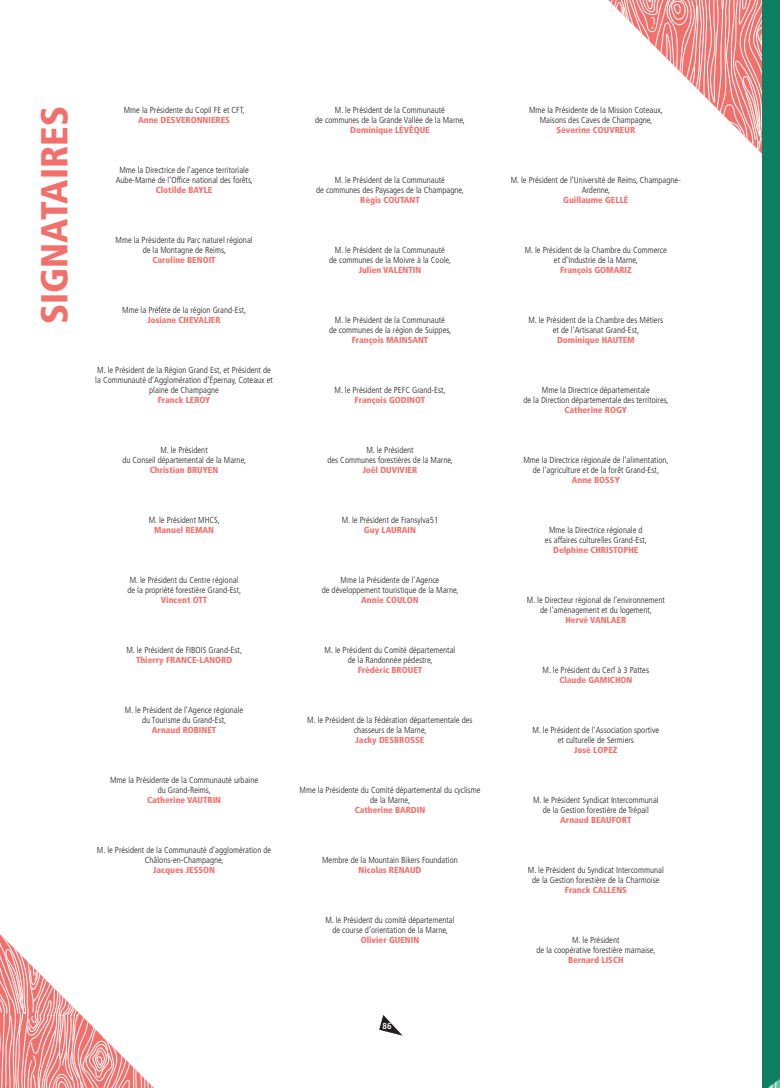
<style>
.page{position:relative;width:780px;height:1088px;background:#fff}
.page>*{position:absolute;margin:0;border:0;box-sizing:border-box;transform-origin:0 0}
.t1{font:900 condensed 37.5px "Frutiger LT Std";color:#f2706c}
.t2{font:300 condensed 8.75px/10px "Frutiger LT Std";color:#231f20;text-align:center}
.t3{font:900 condensed 8.75px "Frutiger LT Std";color:#f2706c}
.t4{font:700 condensed 8.75px "Frutiger LT Std";color:#fff}
</style>
<div class="page">
<svg style="left:0;top:934px;width:154px;height:154px"></svg>
<svg style="left:608px;top:0;width:154px;height:154px"></svg>
<div style="left:762px;top:0;width:18px;height:1088px;background:#0e7f62"></div>
<svg style="left:768px;top:1079px;width:12px;height:9px"></svg>
<svg style="left:379px;top:1015px;width:23px;height:20px"></svg>
<h1 class="t1" style="left:32px;top:324px;width:219px;rotate:-90deg">SIGNATAIRES</h1>
<p class="t2" style="left:124px;top:105px;width:122px">Mme la Présidente du Copil FE et CFT,</p>
<p class="t3" style="left:138px;top:115px;width:93px">Anne DESVERONNIERES</p>
<p class="t2" style="left:116px;top:165px;width:139px">Mme la Directrice de l’agence territoriale<br>Aube-Marne de l’Office national des forêts,</p>
<p class="t3" style="left:156px;top:185px;width:58px">Clotilde BAYLE</p>
<p class="t2" style="left:115px;top:235px;width:139px">Mme la Présidente du Parc naturel régional de la Montagne de Reims,</p>
<p class="t3" style="left:152px;top:255px;width:65px">Caroline BENOIT</p>
<p class="t2" style="left:122px;top:305px;width:125px">Mme la Préfète de la région Grand-Est,</p>
<p class="t3" style="left:147px;top:315px;width:75px">Josiane CHEVALIER</p>
<p class="t2" style="left:95px;top:365px;width:179px">M. le Président de la Région Grand Est, et Président de la Communauté d’Agglomération d’Épernay, Coteaux et plaine de Champagne</p>
<p class="t3" style="left:158px;top:395px;width:54px">Franck LEROY</p>
<p class="t2" style="left:122px;top:445px;width:125px">M. le Président<br>du Conseil départemental de la Marne,</p>
<p class="t3" style="left:150px;top:465px;width:70px">Christian BRUYEN</p>
<p class="t2" style="left:149px;top:515px;width:72px">M. le Président MHCS,</p>
<p class="t3" style="left:154px;top:525px;width:61px">Manuel REMAN</p>
<p class="t2" style="left:127px;top:575px;width:115px;text-align:left">M. le Président du Centre régional de la propriété forestière Grand-Est,</p>
<p class="t3" style="left:161px;top:595px;width:48px">Vincent OTT</p>
<p class="t2" style="left:126px;top:645px;width:117px">M. le Président de FIBOIS Grand-Est,</p>
<p class="t3" style="left:136px;top:655px;width:98px">Thierry FRANCE-LANORD</p>
<p class="t2" style="left:125px;top:705px;width:120px">M. le Président de l’Agence régionale du Tourisme du Grand-Est,</p>
<p class="t3" style="left:152px;top:725px;width:66px">Arnaud ROBINET</p>
<p class="t2" style="left:110px;top:775px;width:149px">Mme la Présidente de la Communauté urbaine du Grand-Reims,</p>
<p class="t3" style="left:147px;top:795px;width:75px">Catherine VAUTRIN</p>
<p class="t2" style="left:97px;top:845px;width:176px">M. le Président de la Communauté d’agglomération de<br>Châlons-en-Champagne,</p>
<p class="t3" style="left:153px;top:865px;width:63px">Jacques JESSON</p>
<p class="t2" style="left:315px;top:105px;width:151px">M. le Président de la Communauté<br>de communes de la Grande Vallée de la Marne,</p>
<p class="t3" style="left:350px;top:125px;width:81px">Dominique LÉVÊQUE</p>
<p class="t2" style="left:316px;top:175px;width:149px">M. le Président de la Communauté<br>de communes des Paysages de la Champagne,</p>
<p class="t3" style="left:360px;top:195px;width:61px">Régis COUTANT</p>
<p class="t2" style="left:329px;top:245px;width:123px">M. le Président de la Communauté<br>de communes de la Moivre à la Coole,</p>
<p class="t3" style="left:359px;top:265px;width:64px">Julien VALENTIN</p>
<p class="t2" style="left:329px;top:315px;width:124px">M. le Président de la Communauté<br>de communes de la région de Suippes,</p>
<p class="t3" style="left:352px;top:335px;width:78px">François MAINSANT</p>
<p class="t2" style="left:334px;top:385px;width:113px">M. le Président de PEFC Grand-Est,</p>
<p class="t3" style="left:354px;top:395px;width:72px">François GODINOT</p>
<p class="t2" style="left:327px;top:445px;width:127px">M. le Président<br>des Communes forestières de la Marne,</p>
<p class="t3" style="left:362px;top:465px;width:56px">Joël DUVIVIER</p>
<p class="t2" style="left:342px;top:515px;width:98px">M. le Président de Fransylva51</p>
<p class="t3" style="left:364px;top:525px;width:54px">Guy LAURAIN</p>
<p class="t2" style="left:322px;top:575px;width:138px">Mme la Présidente de l’Agence<br>de développement touristique de la Marne,</p>
<p class="t3" style="left:361px;top:595px;width:59px">Annie COULON</p>
<p class="t2" style="left:324px;top:645px;width:132px">M. le Président du Comité départemental de la Randonnée pédestre,</p>
<p class="t3" style="left:358px;top:665px;width:66px">Frédéric BROUET</p>
<p class="t2" style="left:307px;top:715px;width:167px">M. le Président de la Fédération départementale des chasseurs de la Marne,</p>
<p class="t3" style="left:355px;top:735px;width:70px">Jacky DESBROSSE</p>
<p class="t2" style="left:299px;top:785px;width:182px">Mme la Présidente du Comité départemental du cyclisme de la Marne,</p>
<p class="t3" style="left:355px;top:805px;width:72px">Catherine BARDIN</p>
<p class="t2" style="left:322px;top:855px;width:137px">Membre de la Mountain Bikers Foundation</p>
<p class="t3" style="left:358px;top:865px;width:64px">Nicolas RENAUD</p>
<p class="t2" style="left:325px;top:915px;width:131px">M. le Président du comité départemental de course d’orientation de la Marne,</p>
<p class="t3" style="left:361px;top:935px;width:60px">Olivier GUENIN</p>
<p class="t4" style="left:382px;top:1020px;width:11px">86</p>
<p class="t2" style="left:529px;top:105px;width:135px">Mme la Présidente de la Mission Coteaux,<br>Maisons des Caves de Champagne,</p>
<p class="t3" style="left:556px;top:125px;width:80px">Séverine COUVREUR</p>
<p class="t2" style="left:510px;top:175px;width:172px">M. le Président de l’Université de Reims, Champagne-<br>Ardenne,</p>
<p class="t3" style="left:563px;top:195px;width:67px">Guillaume GELLÉ</p>
<p class="t2" style="left:524px;top:245px;width:144px">M. le Président de la Chambre du Commerce et d’Industrie de la Marne,</p>
<p class="t3" style="left:560px;top:265px;width:73px">François GOMARIZ</p>
<p class="t2" style="left:528px;top:315px;width:136px">M. le Président de la Chambre des Métiers et de l’Artisanat Grand-Est,</p>
<p class="t3" style="left:557px;top:335px;width:79px">Dominique HAUTEM</p>
<p class="t2" style="left:523px;top:385px;width:147px">Mme la Directrice départementale<br>de la Direction départementale des territoires,</p>
<p class="t3" style="left:564px;top:405px;width:64px">Catherine ROGY</p>
<p class="t2" style="left:523px;top:455px;width:147px">Mme la Directrice régionale de l’alimentation, de l’agriculture et de la forêt Grand-Est,</p>
<p class="t3" style="left:572px;top:475px;width:49px">Anne BOSSY</p>
<p class="t2" style="left:545px;top:525px;width:104px">Mme la Directrice régionale d es affaires culturelles Grand-Est,</p>
<p class="t3" style="left:553px;top:545px;width:87px">Delphine CHRISTOPHE</p>
<p class="t2" style="left:527px;top:595px;width:139px">M. le Directeur régional de l’environnement de l’aménagement et du logement,</p>
<p class="t3" style="left:565px;top:615px;width:62px">Hervé VANLAER</p>
<p class="t2" style="left:542px;top:665px;width:108px">M. le Président du Cerf à 3 Pattes</p>
<p class="t3" style="left:559px;top:675px;width:74px">Claude GAMICHON</p>
<p class="t2" style="left:532px;top:725px;width:128px">M. le Président de l’Association sportive et culturelle de Sermiers</p>
<p class="t3" style="left:574px;top:745px;width:45px">José LOPEZ</p>
<p class="t2" style="left:533px;top:795px;width:127px">M. le Président Syndicat Intercommunal de la Gestion forestière de Trépail</p>
<p class="t3" style="left:560px;top:815px;width:73px">Arnaud BEAUFORT</p>
<p class="t2" style="left:528px;top:865px;width:137px">M. le Président du Syndicat Intercommunal de la Gestion forestière de la Charmoise</p>
<p class="t3" style="left:564px;top:885px;width:64px">Franck CALLENS</p>
<p class="t2" style="left:536px;top:935px;width:120px">M. le Président<br>de la coopérative forestière marnaise,</p>
<p class="t3" style="left:568px;top:955px;width:57px">Bernard LISCH</p>
</div>
